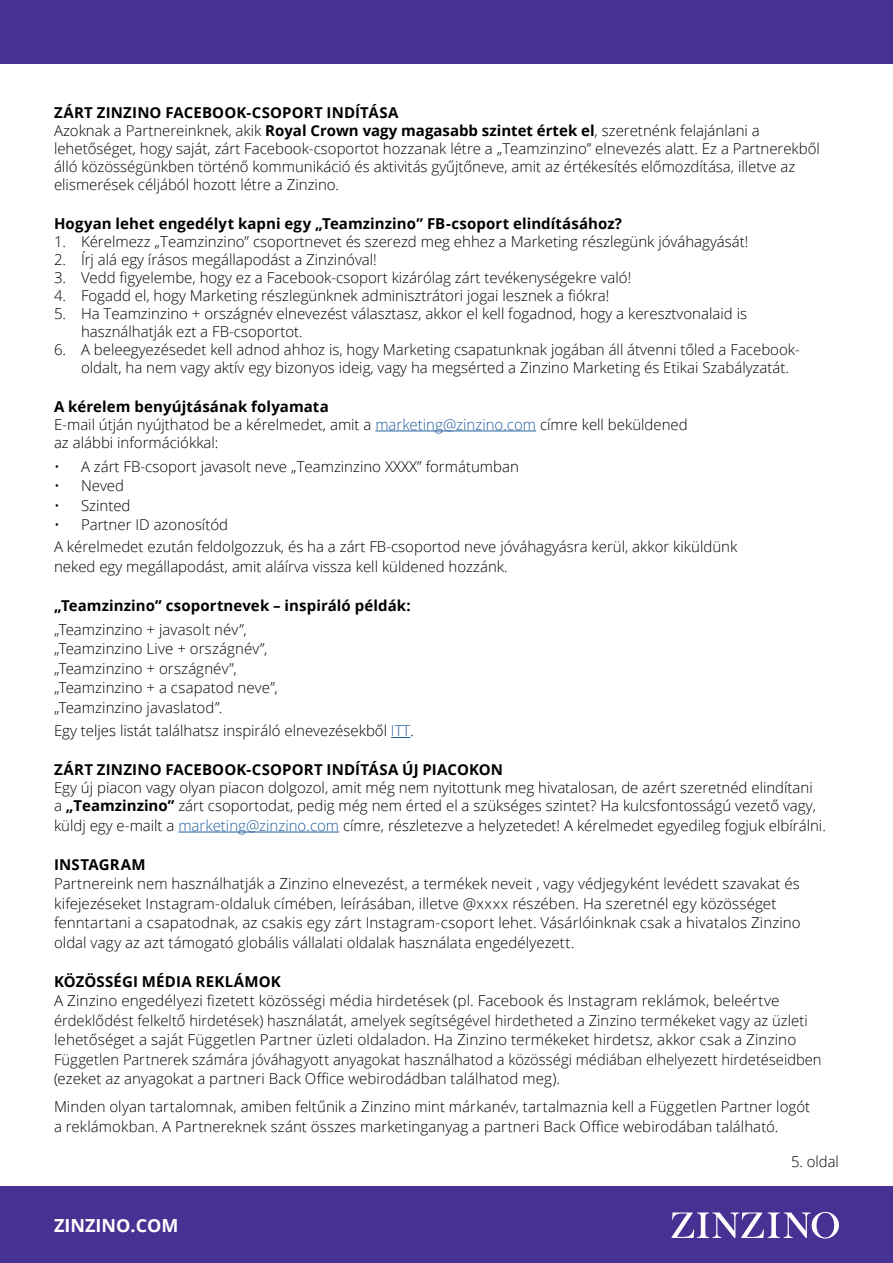
<style>
.page{position:relative;width:893px;height:1263px;background:#fff}
.page>*{position:absolute;margin:0;border:0;box-sizing:border-box;transform-origin:0 0}
.t1{font:700 18px "Open Sans";color:#fff}
.t2{font:300 15px/19.5px "Open Sans";color:#000}
.t3{font:700 15px "Open Sans";letter-spacing:.01em;color:#000}
.s1{font-weight:700}
.s2{color:#215e9e}
</style>
<div class="page">
<div style="left:0;top:1186px;width:893px;height:77px;background:#473192"></div>
<svg style="left:671px;top:1212px;width:168px;height:26px"></svg>
<div style="left:0;top:0;width:893px;height:64px;background:#473192"></div>
<hr style="left:375px;top:431px;width:161px;height:1px;background:#215e9e">
<svg style="left:391px;top:737px;width:19px;height:1px"></svg>
<hr style="left:178px;top:832px;width:161px;height:1px;background:#215e9e">
<p class="t2" style="left:54px;top:103px;width:767px;line-height:18px"><span class="s1">ZÁRT ZINZINO FACEBOOK-CSOPORT INDÍTÁSA<br></span>Azoknak a Partnereinknek, akik <span class="s1">Royal Crown vagy magasabb szintet értek el</span>, szeretnénk felajánlani a lehetőséget, hogy saját, zárt Facebook-csoportot hozzanak létre a „Teamzinzino” elnevezés alatt. Ez a Partnerekből álló közösségünkben történő kommunikáció és aktivitás gyűjtőneve, amit az értékesítés előmozdítása, illetve az elismerések céljából hozott létre a Zinzino.</p>
<p class="t3" style="left:54px;top:213px;width:569px">Hogyan lehet engedélyt kapni egy „Teamzinzino” FB-csoport elindításához?</p>
<p class="t2" style="left:54px;top:231px;width:696px">1. Kérelmezz „Teamzinzino” csoportnevet és szerezd meg ehhez a Marketing részlegünk jóváhagyását!</p>
<p class="t2" style="left:54px;top:249px;width:324px">2. Írj alá egy írásos megállapodást a Zinzinóval!</p>
<p class="t2" style="left:54px;top:267px;width:579px">3. Vedd figyelembe, hogy ez a Facebook-csoport kizárólag zárt tevékenységekre való!</p>
<p class="t2" style="left:54px;top:285px;width:557px">4. Fogadd el, hogy Marketing részlegünknek adminisztrátori jogai lesznek a fiókra!</p>
<p class="t2" style="left:81px;top:304px;width:667px;line-height:18px;text-indent:-27px">5. Ha Teamzinzino + országnév elnevezést választasz, akkor el kell fogadnod, hogy a keresztvonalaid is használhatják ezt a FB-csoportot.</p>
<p class="t2" style="left:81px;top:340px;width:720px;line-height:18px;text-indent:-27px">6. A beleegyezésedet kell adnod ahhoz is, hogy Marketing csapatunknak jogában áll átvenni tőled a Facebook&shy;oldalt, ha nem vagy aktív egy bizonyos ideig, vagy ha megsérted a Zinzino Marketing és Etikai Szabályzatát.</p>
<p class="t2" style="left:54px;top:397px;width:635px;line-height:18px"><span class="s1">A kérelem benyújtásának folyamata<br></span>E-mail útján nyújthatod be a kérelmedet, amit a <span class="s2">marketing@zinzino.com</span> címre kell beküldened az alábbi információkkal:</p>
<p class="t2" style="left:54px;top:456px;width:466px">• A zárt FB-csoport javasolt neve „Teamzinzino XXXX” formátumban</p>
<p class="t2" style="left:54px;top:475px;width:72px">• Neved</p>
<p class="t2" style="left:54px;top:495px;width:78px">• Szinted</p>
<p class="t2" style="left:54px;top:513px;width:685px;line-height:22.2px">• Partner ID azonosítód<br>A kérelmedet ezután feldolgozzuk, és ha a zárt FB-csoportod neve jóváhagyásra kerül, akkor kiküldünk</p>
<p class="t2" style="left:54px;top:556px;width:455px">neked egy megállapodást, amit aláírva vissza kell küldened hozzánk.</p>
<p class="t3" style="left:54px;top:595px;width:358px">„Teamzinzino” csoportnevek – inspiráló példák:</p>
<p class="t2" style="left:54px;top:619px;width:225px">„Teamzinzino + javasolt név”, „Teamzinzino Live + országnév”, „Teamzinzino + országnév”, „Teamzinzino + a csapatod neve”, „Teamzinzino javaslatod”.</p>
<p class="t2" style="left:54px;top:721px;width:361px">Egy teljes listát találhatsz inspiráló elnevezésekből <span class="s2">ITT</span>.</p>
<p class="t3" style="left:54px;top:759px;width:451px">ZÁRT ZINZINO FACEBOOK-CSOPORT INDÍTÁSA ÚJ PIACOKON</p>
<p class="t2" style="left:54px;top:778px;width:763px;line-height:18px">Egy új piacon vagy olyan piacon dolgozol, amit még nem nyitottunk meg hivatalosan, de azért szeretnéd elindítani a <span class="s1">„Teamzinzino”</span> zárt csoportodat, pedig még nem érted el a szükséges szintet? Ha kulcsfontosságú vezető vagy,</p>
<p class="t2" style="left:54px;top:815px;width:773px">küldj egy e-mailt a <span class="s2">marketing@zinzino.com</span> címre, részletezve a helyzetedet! A kérelmedet egyedileg fogjuk elbírálni.</p>
<p class="t3" style="left:54px;top:854px;width:93px">INSTAGRAM</p>
<p class="t2" style="left:54px;top:874px;width:748px">Partnereink nem használhatják a Zinzino elnevezést, a termékek neveit , vagy védjegyként levédett szavakat és kifejezéseket Instagram-oldaluk címében, leírásában, illetve @xxxx részében. Ha szeretnél egy közösséget fenntartani a csapatodnak, az csakis egy zárt Instagram-csoport lehet. Vásárlóinknak csak a hivatalos Zinzino oldal vagy az azt támogató globális vállalati oldalak használata engedélyezett.</p>
<p class="t3" style="left:54px;top:971px;width:228px">KÖZÖSSÉGI MÉDIA REKLÁMOK</p>
<p class="t2" style="left:54px;top:991px;width:769px">A Zinzino engedélyezi fizetett közösségi média hirdetések (pl. Facebook és Instagram reklámok, beleértve érdeklődést felkeltő hirdetések) használatát, amelyek segítségével hirdetheted a Zinzino termékeket vagy az üzleti lehetőséget a saját Független Partner üzleti oldaladon. Ha Zinzino termékeket hirdetsz, akkor csak a Zinzino Független Partnerek számára jóváhagyott anyagokat használhatod a közösségi médiában elhelyezett hirdetéseidben (ezeket az anyagokat a partneri Back Office webirodádban találhatod meg).</p>
<p class="t2" style="left:54px;top:1097px;width:758px">Minden olyan tartalomnak, amiben feltűnik a Zinzino mint márkanév, tartalmaznia kell a Független Partner logót a reklámokban. A Partnereknek szánt összes marketinganyag a partneri Back Office webirodában található.</p>
<p class="t1" style="left:54px;top:1213px;width:126px">ZINZINO.COM</p>
<p class="t2" style="left:791px;top:1151px;width:49px">5. oldal</p>
</div>
